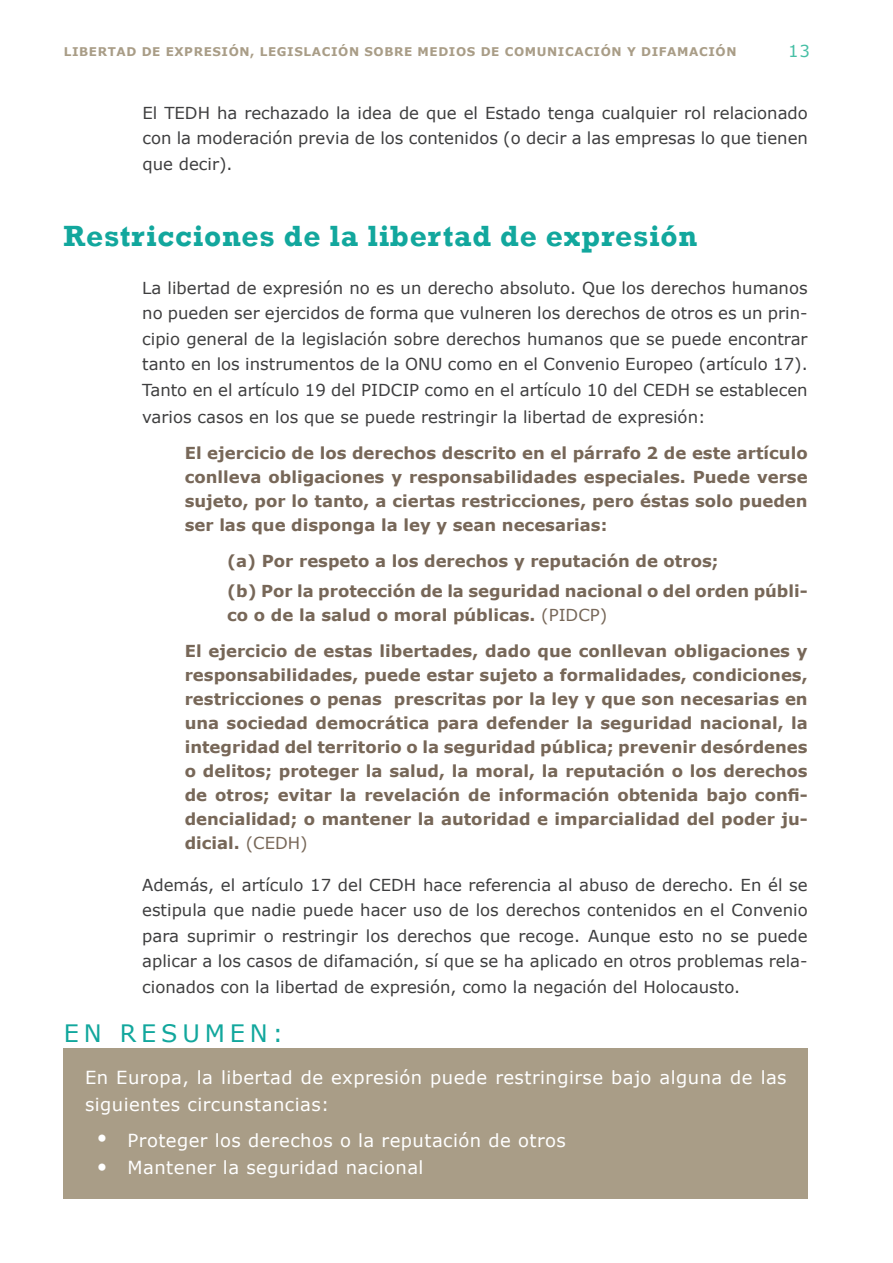
<style>
.page{position:relative;width:893px;height:1263px;background:#fff}
.page>*{position:absolute;margin:0;border:0;box-sizing:border-box;transform-origin:0 0}
.t1{font:700 30px "Rockwell";letter-spacing:.025em;color:#12a79d}
.t2{font:27px/28.7px "Minion Pro";color:#fff}
.t3{font:24px "Verdana";color:#12a79d}
.t4{font:18px/27px "Verdana";letter-spacing:.025em;color:#fff}
.t5{font:16.5px/25.5px "Verdana";color:#3e3e3f;text-align:justify}
.t6{font:700 16.5px/24px "Verdana";color:#776758;text-align:justify}
.t7{font:16.5px "Verdana";color:#46bfa5}
.t8{font:700 12px "Verdana";letter-spacing:.05em;color:#a99d87}
.s1{font-weight:400}
</style>
<div class="page">
<div style="left:64px;top:1048px;width:744px;height:151px;background:#a99d87"></div>
<p class="t8" style="left:64px;top:43px;width:674px">LIBERTAD DE EXPRESIÓN, LEGISLACIÓN SOBRE MEDIOS DE COMUNICACIÓN Y DIFAMACIÓN</p>
<p class="t7" style="left:788px;top:40px;width:23px">13</p>
<p class="t5" style="left:142px;top:100px;width:667px">El TEDH ha rechazado la idea de que el Estado tenga cualquier rol relacionado con la moderación previa de los contenidos (o decir a las empresas lo que tienen que decir).</p>
<h1 class="t1" style="left:64px;top:218px;width:635px">Restricciones de la libertad de expresión</h1>
<p class="t5" style="left:142px;top:275px;width:667px">La libertad de expresión no es un derecho absoluto. Que los derechos humanos no pueden ser ejercidos de forma que vulneren los derechos de otros es un prin&shy;cipio general de la legislación sobre derechos humanos que se puede encontrar tanto en los instrumentos de la ONU como en el Convenio Europeo (artículo 17).<br>Tanto en el artículo 19 del PIDCIP como en el artículo 10 del CEDH se establecen</p>
<p class="t5" style="left:142px;top:404px;width:565px">varios casos en los que se puede restringir la libertad de expresión:</p>
<p class="t6" style="left:185px;top:440px;width:624px">El ejercicio de los derechos descrito en el párrafo 2 de este artículo conlleva obligaciones y responsabilidades especiales. Puede verse sujeto, por lo tanto, a ciertas restricciones, pero éstas solo pueden ser las que disponga la ley y sean necesarias:</p>
<p class="t6" style="left:227px;top:545px;width:582px;line-height:30px">(a) Por respeto a los derechos y reputación de otros;<br>(b) Por la protección de la seguridad nacional o del orden públi-</p>
<p class="t6" style="left:185px;top:596px;width:624px;line-height:36px;text-indent:43px">co o de la salud o moral públicas. <span class="s1">(PIDCP)<br></span>El ejercicio de estas libertades, dado que conllevan obligaciones y</p>
<p class="t6" style="left:185px;top:662px;width:624px">responsabilidades, puede estar sujeto a formalidades, condiciones, restricciones o penas prescritas por la ley y que son necesarias en una sociedad democrática para defender la seguridad nacional, la integridad del territorio o la seguridad pública; prevenir desórdenes o delitos; proteger la salud, la moral, la reputación o los derechos de otros; evitar la revelación de información obtenida bajo confi&shy;dencialidad; o mantener la autoridad e imparcialidad del poder ju&shy;dicial. <span class="s1">(CEDH)</span></p>
<p class="t5" style="left:142px;top:872px;width:667px">Además, el artículo 17 del CEDH hace referencia al abuso de derecho. En él se estipula que nadie puede hacer uso de los derechos contenidos en el Convenio para suprimir o restringir los derechos que recoge. Aunque esto no se puede aplicar a los casos de difamación, sí que se ha aplicado en otros problemas rela&shy;cionados con la libertad de expresión, como la negación del Holocausto.</p>
<h3 class="t3" style="left:64px;top:1017px;width:78px">En resumen</h3>
<h3 class="t3" style="left:273px;top:1017px;width:12px">:</h3>
<p class="t4" style="left:85px;top:1064px;width:703px">En Europa, la libertad de expresión puede restringirse bajo alguna de las siguientes circunstancias:</p>
<p class="t4" style="left:128px;top:1127px;width:440px">Proteger los derechos o la reputación de otros<br>Mantener la seguridad nacional</p>
<h2 class="t2" style="left:97px;top:1121px;width:12px">• •</h2>
</div>
